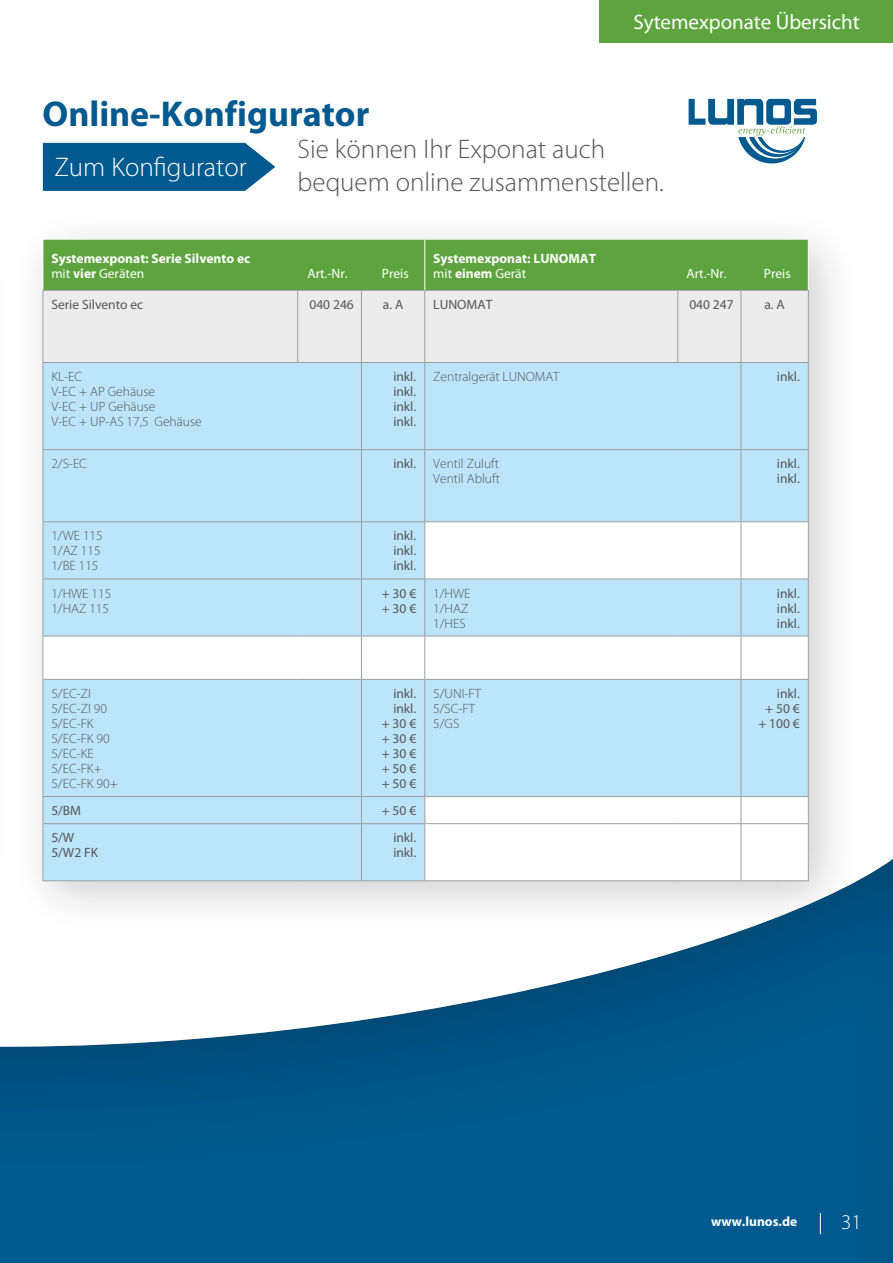
<style>
.page{position:relative;width:893px;height:1263px;background:#fff}
.page>*{position:absolute;margin:0;border:0;box-sizing:border-box;transform-origin:0 0}
.t1{font:700 36px "Myriad Pro";color:#005a8f}
.t2{font:300 27px/32.4px "Myriad Pro";color:#565656}
.t3{font:300 27px "Myriad Pro";color:#fff}
.t4{font:21px "Myriad Pro";color:#fff}
.t5{font:300 21px "Myriad Pro";color:#fff}
.t6{font:300 13.5px/15px "Myriad Pro";color:#565656}
.t7{font:13.5px/15px "Myriad Pro";color:#565656}
.t8{font:700 13.5px/15px "Myriad Pro";color:#fff}
.t9{font:13.5px "Myriad Pro";color:#fff}
.s1{font-weight:400}
</style>
<div class="page">
<div style="left:10px;top:207px;width:851px;height:727px;background:#000;opacity:.2"></div>
<svg style="left:10px;top:702px;width:851px;height:110px"></svg>
<div style="left:599px;top:0;width:294px;height:43px;background:#5da43e"></div>
<div style="left:44px;top:240px;width:764px;height:50px;background:#5da43e"></div>
<div style="left:44px;top:291px;width:764px;height:71px;background:#ececed"></div>
<div style="left:44px;top:363px;width:764px;height:158px;background:#bce4fa"></div>
<svg style="left:44px;top:522px;width:764px;height:290px;fill:#bce4fa"></svg>
<hr style="left:43px;top:290px;width:255px;height:1px;background:#9c9d9d">
<hr style="left:43px;top:291px;width:1px;height:71px;background:#9c9d9d">
<hr style="left:298px;top:290px;width:63px;height:1px;background:#9c9d9d">
<hr style="left:297px;top:291px;width:1px;height:71px;background:#9c9d9d">
<hr style="left:361px;top:290px;width:64px;height:1px;background:#9c9d9d">
<hr style="left:361px;top:291px;width:1px;height:71px;background:#9c9d9d">
<hr style="left:425px;top:290px;width:253px;height:1px;background:#9c9d9d">
<hr style="left:424px;top:291px;width:1px;height:71px;background:#9c9d9d">
<hr style="left:678px;top:290px;width:63px;height:1px;background:#9c9d9d">
<hr style="left:677px;top:291px;width:1px;height:71px;background:#9c9d9d">
<hr style="left:741px;top:290px;width:68px;height:1px;background:#9c9d9d">
<hr style="left:741px;top:291px;width:1px;height:71px;background:#9c9d9d">
<hr style="left:808px;top:291px;width:1px;height:71px;background:#9c9d9d">
<hr style="left:43px;top:362px;width:255px;height:1px;background:#9c9d9d">
<hr style="left:43px;top:363px;width:1px;height:86px;background:#9c9d9d">
<hr style="left:298px;top:362px;width:63px;height:1px;background:#9c9d9d">
<hr style="left:361px;top:362px;width:64px;height:1px;background:#9c9d9d">
<hr style="left:361px;top:363px;width:1px;height:86px;background:#9c9d9d">
<hr style="left:425px;top:362px;width:253px;height:1px;background:#9c9d9d">
<hr style="left:424px;top:363px;width:1px;height:86px;background:#9c9d9d">
<hr style="left:678px;top:362px;width:63px;height:1px;background:#9c9d9d">
<hr style="left:741px;top:362px;width:68px;height:1px;background:#9c9d9d">
<hr style="left:741px;top:363px;width:1px;height:86px;background:#9c9d9d">
<hr style="left:808px;top:363px;width:1px;height:86px;background:#9c9d9d">
<hr style="left:43px;top:449px;width:255px;height:1px;background:#9c9d9d">
<hr style="left:43px;top:450px;width:1px;height:71px;background:#9c9d9d">
<hr style="left:298px;top:449px;width:63px;height:1px;background:#9c9d9d">
<hr style="left:361px;top:449px;width:64px;height:1px;background:#9c9d9d">
<hr style="left:361px;top:450px;width:1px;height:71px;background:#9c9d9d">
<hr style="left:425px;top:449px;width:253px;height:1px;background:#9c9d9d">
<hr style="left:424px;top:450px;width:1px;height:71px;background:#9c9d9d">
<hr style="left:678px;top:449px;width:63px;height:1px;background:#9c9d9d">
<hr style="left:741px;top:449px;width:68px;height:1px;background:#9c9d9d">
<hr style="left:741px;top:450px;width:1px;height:71px;background:#9c9d9d">
<hr style="left:808px;top:450px;width:1px;height:71px;background:#9c9d9d">
<hr style="left:43px;top:521px;width:255px;height:1px;background:#9c9d9d">
<hr style="left:43px;top:522px;width:1px;height:56px;background:#9c9d9d">
<hr style="left:298px;top:521px;width:63px;height:1px;background:#9c9d9d">
<hr style="left:361px;top:521px;width:64px;height:1px;background:#9c9d9d">
<hr style="left:361px;top:522px;width:1px;height:56px;background:#9c9d9d">
<hr style="left:425px;top:521px;width:253px;height:1px;background:#9c9d9d">
<hr style="left:424px;top:522px;width:1px;height:56px;background:#9c9d9d">
<hr style="left:678px;top:521px;width:63px;height:1px;background:#9c9d9d">
<hr style="left:741px;top:521px;width:68px;height:1px;background:#9c9d9d">
<hr style="left:741px;top:522px;width:1px;height:56px;background:#9c9d9d">
<hr style="left:808px;top:522px;width:1px;height:56px;background:#9c9d9d">
<hr style="left:43px;top:578px;width:255px;height:1px;background:#9c9d9d">
<hr style="left:43px;top:579px;width:1px;height:57px;background:#9c9d9d">
<hr style="left:298px;top:578px;width:63px;height:1px;background:#9c9d9d">
<hr style="left:361px;top:578px;width:64px;height:1px;background:#9c9d9d">
<hr style="left:361px;top:579px;width:1px;height:57px;background:#9c9d9d">
<hr style="left:425px;top:578px;width:253px;height:1px;background:#9c9d9d">
<hr style="left:424px;top:579px;width:1px;height:57px;background:#9c9d9d">
<hr style="left:678px;top:578px;width:63px;height:1px;background:#9c9d9d">
<hr style="left:741px;top:578px;width:68px;height:1px;background:#9c9d9d">
<hr style="left:741px;top:579px;width:1px;height:57px;background:#9c9d9d">
<hr style="left:808px;top:579px;width:1px;height:57px;background:#9c9d9d">
<hr style="left:43px;top:636px;width:255px;height:1px;background:#9c9d9d">
<hr style="left:43px;top:636px;width:1px;height:43px;background:#9c9d9d">
<hr style="left:298px;top:636px;width:63px;height:1px;background:#9c9d9d">
<hr style="left:361px;top:636px;width:64px;height:1px;background:#9c9d9d">
<hr style="left:361px;top:636px;width:1px;height:43px;background:#9c9d9d">
<hr style="left:425px;top:636px;width:253px;height:1px;background:#9c9d9d">
<hr style="left:424px;top:636px;width:1px;height:43px;background:#9c9d9d">
<hr style="left:678px;top:636px;width:63px;height:1px;background:#9c9d9d">
<hr style="left:741px;top:636px;width:68px;height:1px;background:#9c9d9d">
<hr style="left:741px;top:636px;width:1px;height:43px;background:#9c9d9d">
<hr style="left:808px;top:636px;width:1px;height:43px;background:#9c9d9d">
<hr style="left:43px;top:679px;width:255px;height:1px;background:#9c9d9d">
<hr style="left:43px;top:680px;width:1px;height:116px;background:#9c9d9d">
<hr style="left:298px;top:679px;width:63px;height:1px;background:#9c9d9d">
<hr style="left:361px;top:679px;width:64px;height:1px;background:#9c9d9d">
<hr style="left:361px;top:680px;width:1px;height:116px;background:#9c9d9d">
<hr style="left:425px;top:679px;width:253px;height:1px;background:#9c9d9d">
<hr style="left:424px;top:680px;width:1px;height:116px;background:#9c9d9d">
<hr style="left:678px;top:679px;width:63px;height:1px;background:#9c9d9d">
<hr style="left:741px;top:679px;width:68px;height:1px;background:#9c9d9d">
<hr style="left:741px;top:680px;width:1px;height:116px;background:#9c9d9d">
<hr style="left:808px;top:680px;width:1px;height:116px;background:#9c9d9d">
<hr style="left:43px;top:796px;width:255px;height:1px;background:#9c9d9d">
<svg style="left:43px;top:797px;width:1px;height:15px"></svg>
<hr style="left:298px;top:796px;width:63px;height:1px;background:#9c9d9d">
<hr style="left:361px;top:796px;width:64px;height:1px;background:#9c9d9d">
<svg style="left:361px;top:797px;width:1px;height:15px"></svg>
<hr style="left:425px;top:796px;width:253px;height:1px;background:#9c9d9d">
<svg style="left:424px;top:797px;width:1px;height:15px"></svg>
<hr style="left:678px;top:796px;width:63px;height:1px;background:#9c9d9d">
<hr style="left:741px;top:796px;width:68px;height:1px;background:#9c9d9d">
<svg style="left:741px;top:797px;width:1px;height:15px"></svg>
<svg style="left:808px;top:797px;width:1px;height:15px"></svg>
<hr style="left:43px;top:240px;width:1px;height:50px;background:#fff">
<hr style="left:424px;top:240px;width:1px;height:50px;background:#fff">
<hr style="left:808px;top:240px;width:1px;height:50px;background:#fff">
<svg style="left:689px;top:99px;width:128px;height:64px"></svg>
<div style="left:0;top:812px;width:893px;height:451px;background:#000;opacity:.3"></div>
<svg style="left:43px;top:143px;width:232px;height:48px;background:#0f6496"></svg>
<svg style="left:820px;top:1213px;width:1px;height:21px"></svg>
<h3 class="t4" style="left:634px;top:9px;width:228px">Sytemexponate Übersicht</h3>
<h1 class="t1" style="left:43px;top:90px;width:328px">Online-Konfigurator</h1>
<h2 class="t2" style="left:298px;top:134px;width:368px">Sie können Ihr Exponat auch bequem online zusammenstellen.</h2>
<h2 class="t3" style="left:55px;top:152px;width:194px">Zum Konfigurator</h2>
<p class="t8" style="left:51px;top:250px;width:200px">Systemexponat: Serie Silvento ec <span class="s1">mit</span> vier <span class="s1">Geräten</span></p>
<p class="t9" style="left:307px;top:265px;width:42px">Art.-Nr.</p>
<p class="t9" style="left:382px;top:265px;width:28px">Preis</p>
<p class="t8" style="left:433px;top:250px;width:164px">Systemexponat: LUNOMAT <span class="s1">mit</span> einem <span class="s1">Gerät</span></p>
<p class="t9" style="left:687px;top:265px;width:42px">Art.-Nr.</p>
<p class="t9" style="left:764px;top:265px;width:28px">Preis</p>
<p class="t7" style="left:51px;top:297px;width:93px">Serie Silvento ec</p>
<p class="t7" style="left:309px;top:297px;width:46px">040 246</p>
<p class="t7" style="left:383px;top:297px;width:22px">a. A</p>
<p class="t7" style="left:433px;top:297px;width:61px">LUNOMAT</p>
<p class="t7" style="left:689px;top:297px;width:46px">040 247</p>
<p class="t7" style="left:764px;top:297px;width:22px">a. A</p>
<p class="t6" style="left:51px;top:369px;width:152px">KL-EC<br>V-EC + AP Gehäuse<br>V-EC + UP Gehäuse<br>V-EC + UP-AS 17,5 Gehäuse</p>
<p class="t7" style="left:393px;top:369px;width:24px;text-align:justify">inkl. inkl. inkl. inkl.</p>
<p class="t6" style="left:433px;top:369px;width:128px">Zentralgerät LUNOMAT</p>
<p class="t7" style="left:777px;top:369px;width:24px">inkl.</p>
<p class="t6" style="left:51px;top:456px;width:37px">2/S-EC</p>
<p class="t7" style="left:393px;top:456px;width:24px">inkl.</p>
<p class="t6" style="left:433px;top:456px;width:68px">Ventil Zuluft<br>Ventil Abluft</p>
<p class="t7" style="left:777px;top:456px;width:24px">inkl. inkl.</p>
<p class="t6" style="left:51px;top:529px;width:53px">1/WE 115<br>1/AZ 115<br>1/BE 115</p>
<p class="t7" style="left:393px;top:528px;width:24px;text-align:justify">inkl. inkl. inkl.</p>
<p class="t6" style="left:51px;top:586px;width:61px">1/HWE 115<br>1/HAZ 115</p>
<p class="t7" style="left:382px;top:585px;width:36px">+ 30 € + 30 €</p>
<p class="t6" style="left:433px;top:586px;width:39px">1/HWE<br>1/HAZ<br>1/HES</p>
<p class="t7" style="left:777px;top:585px;width:24px;text-align:justify">inkl. inkl. inkl.</p>
<p class="t6" style="left:51px;top:686px;width:68px">5/EC-ZI<br>5/EC-ZI 90<br>5/EC-FK<br>5/EC-FK 90<br>5/EC-KE<br>5/EC-FK+<br>5/EC-FK 90+</p>
<p class="t7" style="left:382px;top:686px;width:36px;text-align:right">inkl. inkl.<br>+ 30 € + 30 € + 30 € + 50 € + 50 €</p>
<p class="t6" style="left:433px;top:686px;width:49px">5/UNI-FT<br>5/SC-FT<br>5/GS</p>
<p class="t7" style="left:758px;top:686px;width:43px;text-align:right">inkl.<br>+ 50 € + 100 €</p>
<p class="t7" style="left:51px;top:803px;width:31px">5/BM</p>
<p class="t7" style="left:382px;top:803px;width:36px">+ 50 €</p>
<p class="t7" style="left:51px;top:830px;width:48px">5/W<br>5/W2 FK</p>
<p class="t7" style="left:393px;top:830px;width:24px">inkl. inkl.</p>
<p class="t8" style="left:711px;top:1214px;width:88px">www.lunos.de</p>
<h3 class="t5" style="left:841px;top:1210px;width:22px">31</h3>
</div>
